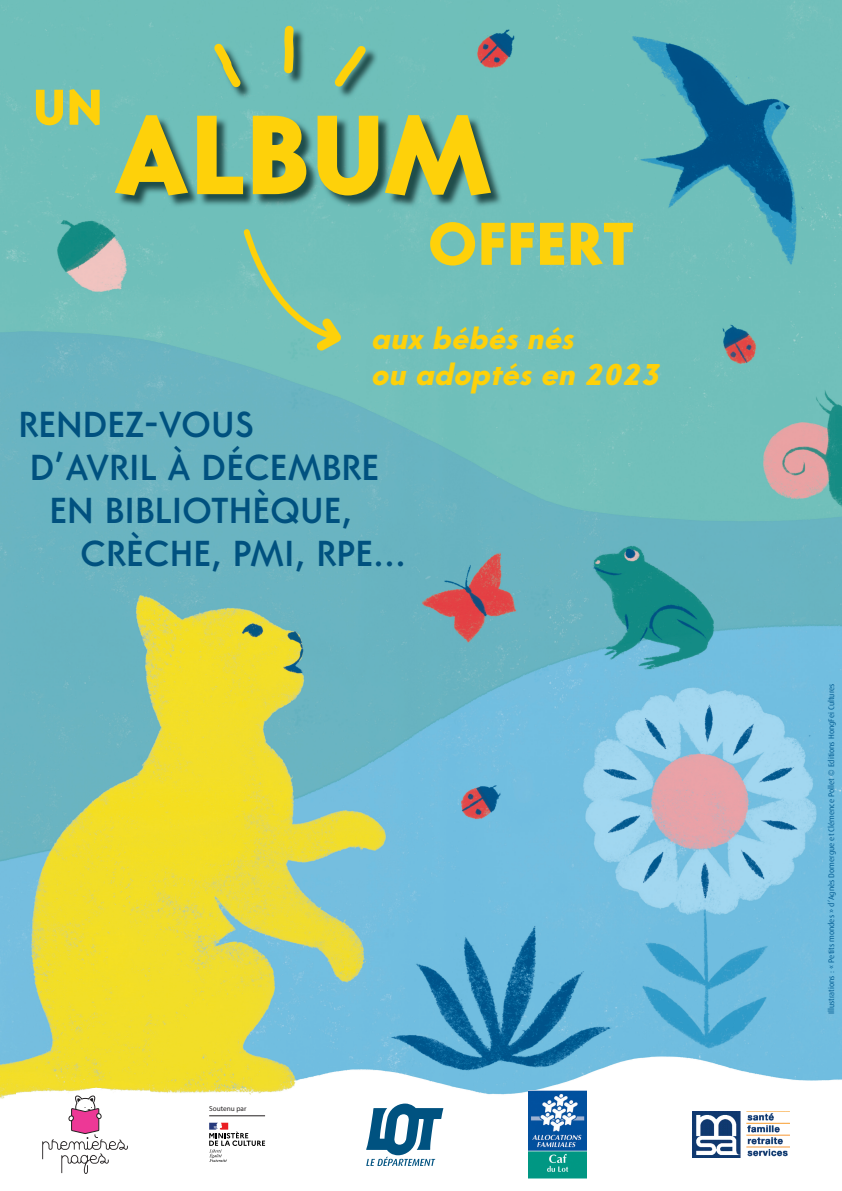
<style>
.page{position:relative;width:842px;height:1191px;background:#fff}
.page>*{position:absolute;margin:0;border:0;box-sizing:border-box;transform-origin:0 0}
.t1{font:800 112px "Core Sans G75";color:#fed10a}
.t2{font:800 60px "Core Sans G75";color:#fed10a}
.t3{font:800 50px "Core Sans G75";color:#fed10a}
.t4{font:500 36px "Core Sans G55";color:#00517f}
.t5{font:italic 800 30px/36px "Core Sans G75";color:#fed10a}
.t6{font:8px "Dax";color:#005a90}
.t7{font:7.3px "Myriad Pro";color:#231f20}
</style>
<div class="page">
<img style="left:0;top:0;width:842px;height:1179px">
<svg style="left:366px;top:1103px;width:77px;height:63px"></svg>
<div style="left:204px;top:1103px;width:77px;height:63px;background:#fff"></div>
<svg style="left:209px;top:1122px;width:56px;height:40px"></svg>
<hr style="left:209px;top:1115px;width:56px;height:1px;background:#231f20">
<img style="left:528px;top:1091px;width:58px;height:87px">
<img style="left:692px;top:1112px;width:97px;height:45px">
<img style="left:16px;top:1089px;width:134px;height:90px">
<svg style="left:42px;top:1094px;width:86px;height:80px"></svg>
<img style="left:117px;top:117px;width:386px;height:91px">
<img style="left:216px;top:27px;width:162px;height:73px">
<svg style="left:210px;top:39px;width:35px;height:53px;background:#86b88a"></svg>
<svg style="left:330px;top:42px;width:40px;height:49px;background:#7eaf83"></svg>
<svg style="left:280px;top:21px;width:19px;height:57px"></svg>
<svg style="left:241px;top:226px;width:109px;height:132px;background:#7ec1ac"></svg>
<h3 class="t3" style="left:33px;top:77px;width:72px">UN</h3>
<h1 class="t1" style="left:113px;top:86px;width:381px">ALBUM</h1>
<h2 class="t2" style="left:428px;top:207px;width:208px">OFFERT</h2>
<h3 class="t5" style="left:372px;top:320px;width:290px">aux bébés nés<br>ou adoptés en 2023</h3>
<h3 class="t4" style="left:18px;top:402px;width:237px">RENDEZ-VOUS</h3>
<h3 class="t4" style="left:30px;top:445px;width:351px">D’AVRIL À DÉCEMBRE</h3>
<h3 class="t4" style="left:50px;top:488px;width:305px">EN BIBLIOTHÈQUE,</h3>
<h3 class="t4" style="left:80px;top:531px;width:327px">CRÈCHE, PMI, RPE...</h3>
<p class="t7" style="left:209px;top:1104px;width:39px">Soutenu par</p>
<p class="t6" style="left:827px;top:1014px;width:332px;rotate:-90deg">Illustrations : « Petits mondes » d’Agnès Domergue et Clémence Pollet © Editions HongFei Cultures</p>
</div>
